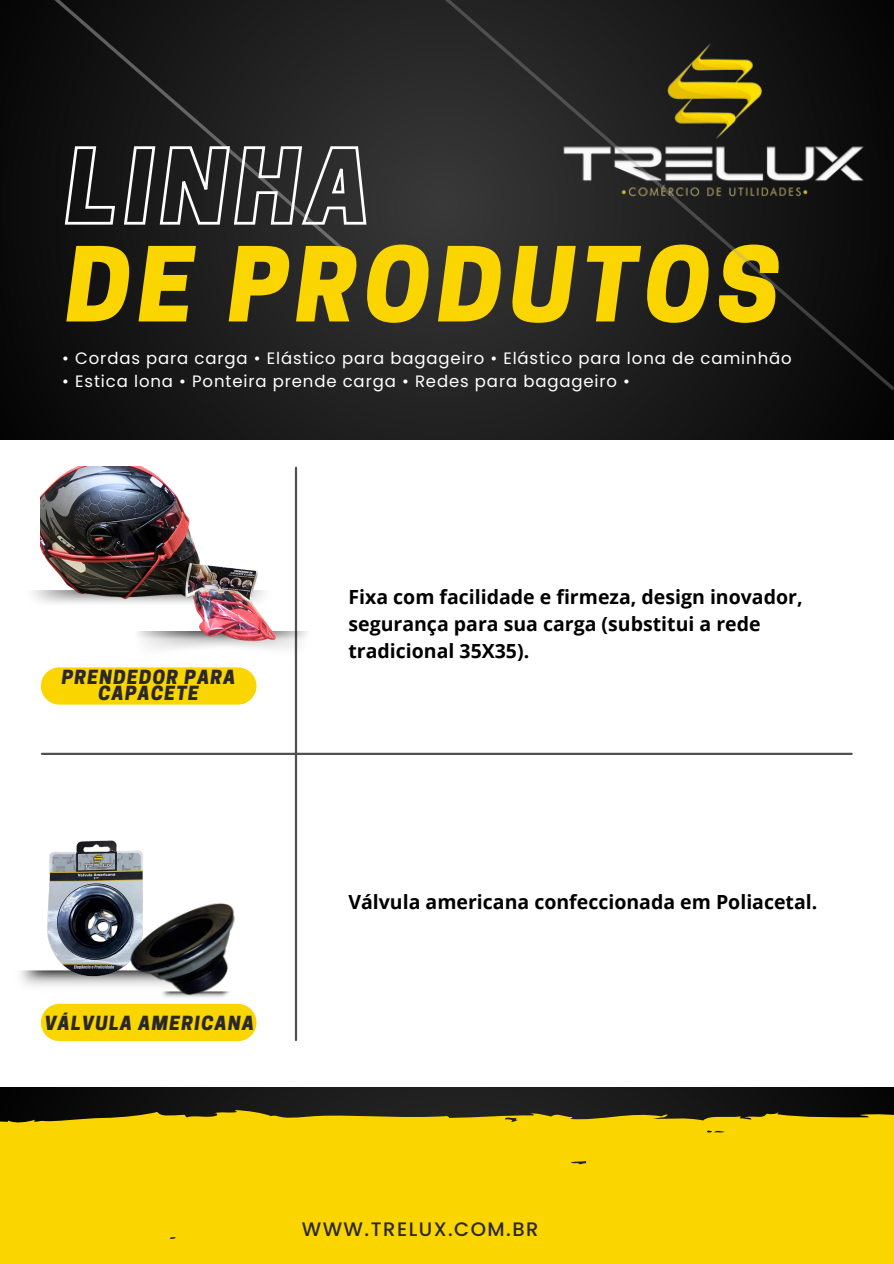
<style>
.page{position:relative;width:894px;height:1264px;background:#fff}
.page>*{position:absolute;margin:0;border:0;box-sizing:border-box;transform-origin:0 0}
.t1{font:italic 800 96.9px "Cooper Hewitt";letter-spacing:.075em;color:#fad500}
.t2{font:700 19.5px/27px "Open Sans";color:#000}
.t3{font:500 19.5px "Poppins";letter-spacing:.075em;color:#2b2829}
.t4{font:italic 800 18.3px/16.8px "Cooper Hewitt";letter-spacing:.075em;color:#2b2829;text-align:center}
.t5{font:16.5px "Poppins";letter-spacing:.055em;color:#fff}
</style>
<div class="page">
<svg style="left:0;top:0;width:893px;height:440px;background:#1d1d1d"></svg>
<svg style="left:0;top:1087px;width:893px;height:20px;background:#151515"></svg>
<div style="left:41px;top:667px;width:215px;height:37px;background:#fad500"></div>
<div style="left:0;top:1107px;width:893px;height:156px;background:#fad500"></div>
<div style="left:41px;top:1003px;width:215px;height:38px;background:#fad500"></div>
<hr style="left:42px;top:752px;width:809px;height:3px;background:#525051">
<hr style="left:295px;top:468px;width:2px;height:571px;background:#525051">
<svg style="left:0;top:0;width:351px;height:257px;background:#181818"></svg>
<svg style="left:63px;top:144px;width:305px;height:82px;background:#474747"></svg>
<svg style="left:441px;top:0;width:452px;height:392px;background:#262522"></svg>
<img style="left:277px;top:631px;width:30px;height:29px">
<img style="left:41px;top:466px;width:236px;height:183px">
<img style="left:20px;top:970px;width:21px;height:16px">
<img style="left:41px;top:840px;width:102px;height:146px">
<img style="left:122px;top:889px;width:118px;height:121px">
<p class="t1" style="left:66px;top:249px;width:715px">DE PRODUTOS</p>
<p class="t5" style="left:62px;top:347px;width:730px">• Cordas para carga • Elástico para bagageiro • Elástico para lona de caminhão</p>
<h1 class="t5" style="left:62px;top:369px;width:569px">• Estica lona • Ponteira prende carga • Redes para bagageiro •</h1>
<p class="t4" style="left:62px;top:670px;width:175px">PRENDEDOR PARA<br>CAPACETE</p>
<p class="t2" style="left:348px;top:582px;width:455px">Fixa com facilidade e firmeza, design inovador, segurança para sua carga (substitui a rede tradicional 35X35).</p>
<h1 class="t4" style="left:45px;top:1016px;width:211px">VÁLVULA AMERICANA</h1>
<p class="t2" style="left:348px;top:887px;width:470px">Válvula americana confeccionada em Poliacetal.</p>
<p class="t3" style="left:301px;top:1215px;width:238px">WWW.TRELUX.COM.BR</p>
</div>
